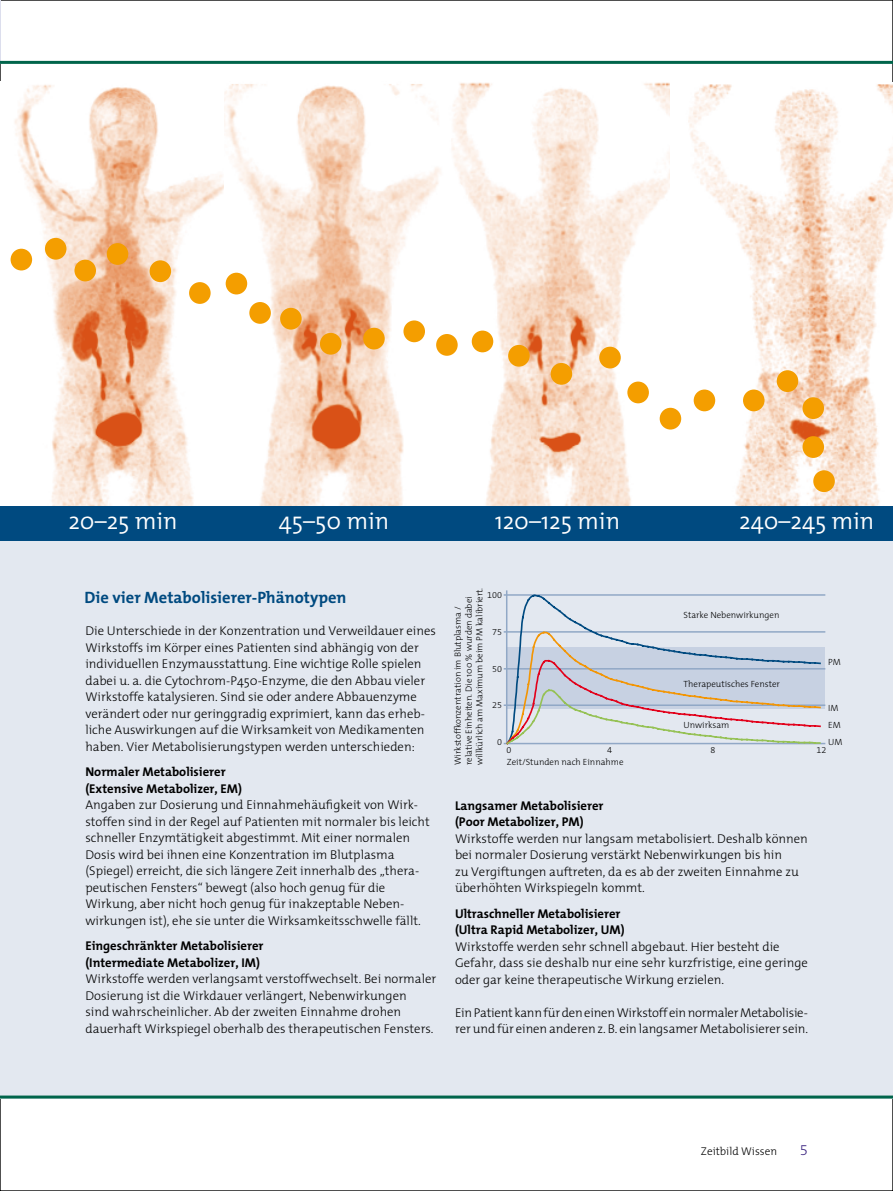
<style>
.page{position:relative;width:893px;height:1191px;background:#fff}
.page>*{position:absolute;margin:0;border:0;box-sizing:border-box;transform-origin:0 0}
.t1{font:300 24px "The Mix";color:#fff}
.t2{font:700 16.5px "The Mix";color:#004a80}
.t3{font:300 15px "The Mix B3";color:#3e2782}
.t4{font:300 12.75px/16.5px "The Mix";color:#000}
.t5{font:700 12.75px/16.5px "The Mix";color:#000}
.t6{font:300 11.25px "The Mix";color:#000}
.t7{font:300 9px/10.8px "The Mix";color:#000}
.t8{font:300 9px "The Mix B3";color:#000}
</style>
<div class="page">
<div style="left:0;top:539px;width:893px;height:559px;background:#e3e8f0"></div>
<img style="left:10px;top:81px;width:883px;height:425px">
<div style="left:0;top:506px;width:893px;height:34px;background:#004a80"></div>
<img style="left:0;top:0;width:1px;height:61px">
<hr style="left:0;top:61px;width:893px;height:3px;background:#00654b">
<hr style="left:0;top:1095px;width:893px;height:3px;background:#00654b">
<div style="left:627px;top:381px;width:22px;height:22px;background:#f49e00;border-radius:50%"></div>
<div style="left:694px;top:389px;width:21px;height:22px;background:#f49e00;border-radius:50%"></div>
<div style="left:660px;top:408px;width:21px;height:21px;background:#f49e00;border-radius:50%"></div>
<div style="left:743px;top:389px;width:22px;height:22px;background:#f49e00;border-radius:50%"></div>
<div style="left:599px;top:347px;width:22px;height:21px;background:#f49e00;border-radius:50%"></div>
<div style="left:508px;top:345px;width:22px;height:22px;background:#f49e00;border-radius:50%"></div>
<div style="left:813px;top:470px;width:22px;height:22px;background:#f49e00;border-radius:50%"></div>
<div style="left:802px;top:436px;width:22px;height:22px;background:#f49e00;border-radius:50%"></div>
<div style="left:777px;top:370px;width:21px;height:22px;background:#f49e00;border-radius:50%"></div>
<div style="left:802px;top:397px;width:22px;height:22px;background:#f49e00;border-radius:50%"></div>
<div style="left:472px;top:330px;width:21px;height:22px;background:#f49e00;border-radius:50%"></div>
<div style="left:403px;top:320px;width:22px;height:22px;background:#f49e00;border-radius:50%"></div>
<div style="left:45px;top:238px;width:21px;height:22px;background:#f49e00;border-radius:50%"></div>
<div style="left:11px;top:249px;width:21px;height:21px;background:#f49e00;border-radius:50%"></div>
<div style="left:74px;top:260px;width:22px;height:21px;background:#f49e00;border-radius:50%"></div>
<div style="left:150px;top:260px;width:21px;height:22px;background:#f49e00;border-radius:50%"></div>
<div style="left:107px;top:243px;width:21px;height:22px;background:#f49e00;border-radius:50%"></div>
<div style="left:189px;top:282px;width:22px;height:22px;background:#f49e00;border-radius:50%"></div>
<div style="left:226px;top:273px;width:21px;height:21px;background:#f49e00;border-radius:50%"></div>
<div style="left:280px;top:308px;width:22px;height:21px;background:#f49e00;border-radius:50%"></div>
<div style="left:320px;top:333px;width:21px;height:22px;background:#f49e00;border-radius:50%"></div>
<div style="left:249px;top:302px;width:22px;height:22px;background:#f49e00;border-radius:50%"></div>
<div style="left:436px;top:334px;width:22px;height:22px;background:#f49e00;border-radius:50%"></div>
<div style="left:363px;top:328px;width:22px;height:21px;background:#f49e00;border-radius:50%"></div>
<div style="left:551px;top:363px;width:21px;height:22px;background:#f49e00;border-radius:50%"></div>
<hr style="left:504px;top:743px;width:321px;height:1px;background:#91a8c6">
<hr style="left:504px;top:704px;width:321px;height:2px;background:#91a8c6">
<hr style="left:504px;top:668px;width:321px;height:1px;background:#91a8c6">
<hr style="left:504px;top:631px;width:321px;height:1px;background:#91a8c6">
<hr style="left:504px;top:594px;width:321px;height:2px;background:#91a8c6">
<hr style="left:506px;top:590px;width:1px;height:153px;background:#91a8c6">
<svg style="left:507px;top:594px;width:314px;height:36px"></svg>
<svg style="left:506px;top:630px;width:315px;height:114px"></svg>
<h1 class="t1" style="left:68px;top:501px;width:111px">20–25 min</h1>
<h1 class="t1" style="left:279px;top:501px;width:112px">45–50 min</h1>
<h1 class="t1" style="left:495px;top:501px;width:127px">120–125 min</h1>
<h1 class="t1" style="left:739px;top:501px;width:137px">240–245 min</h1>
<p class="t2" style="left:85px;top:583px;width:263px">Die vier Metabolisierer-Phänotypen</p>
<p class="t4" style="left:85px;top:622px;width:352px">Die Unterschiede in der Konzentration und Verweildauer eines Wirkstoffs im Körper eines Patienten sind abhängig von der individuellen Enzymausstattung. Eine wichtige Rolle spielen dabei u. a. die Cytochrom-P450-Enzyme, die den Abbau vieler Wirkstoffe katalysieren. Sind sie oder andere Abbauenzyme verändert oder nur geringgradig exprimiert, kann das erheb&shy;liche Auswirkungen auf die Wirksamkeit von Medikamenten haben. Vier Metabolisierungstypen werden unterschieden:</p>
<p class="t5" style="left:85px;top:763px;width:158px">Normaler Metabolisierer (Extensive Metabolizer, EM)</p>
<p class="t4" style="left:85px;top:796px;width:346px">Angaben zur Dosierung und Einnahmehäufigkeit von Wirk&shy;stoffen sind in der Regel auf Patienten mit normaler bis leicht schneller Enzymtätigkeit abgestimmt. Mit einer normalen Dosis wird bei ihnen eine Konzentration im Blutplasma (Spiegel) erreicht, die sich längere Zeit innerhalb des „thera&shy;peutischen Fensters“ bewegt (also hoch genug für die Wirkung, aber nicht hoch genug für inakzeptable Neben&shy;wirkungen ist), ehe sie unter die Wirksamkeitsschwelle fällt.</p>
<p class="t5" style="left:85px;top:937px;width:180px">Eingeschränkter Metabolisierer (Intermediate Metabolizer, IM)</p>
<p class="t4" style="left:85px;top:970px;width:352px">Wirkstoffe werden verlangsamt verstoffwechselt. Bei normaler Dosierung ist die Wirkdauer verlängert, Nebenwirkungen<br>sind wahrscheinlicher. Ab der zweiten Einnahme drohen dauerhaft Wirkspiegel oberhalb des therapeutischen Fensters.</p>
<p class="t7" style="left:452px;top:765px;width:179px;rotate:-90deg">Wirkstoffkonzentration im Blutplasma / relative Einheiten. Die 100 % wurden dabei willkürlich am Maximum beim PM kalibriert.</p>
<p class="t8" style="left:487px;top:590px;width:16px">100</p>
<p class="t8" style="left:492px;top:627px;width:11px">75</p>
<p class="t8" style="left:492px;top:663px;width:11px">50</p>
<p class="t8" style="left:492px;top:700px;width:11px">25</p>
<p class="t8" style="left:497px;top:737px;width:6px">0</p>
<p class="t7" style="left:683px;top:609px;width:97px">Starke Nebenwirkungen</p>
<p class="t7" style="left:828px;top:656px;width:14px">PM</p>
<p class="t7" style="left:828px;top:698px;width:16px;line-height:17px">IM<br>EM<br>UM</p>
<p class="t7" style="left:683px;top:678px;width:98px">Therapeutisches Fenster</p>
<p class="t7" style="left:683px;top:719px;width:47px">Unwirksam</p>
<p class="t8" style="left:506px;top:745px;width:6px">0</p>
<p class="t8" style="left:607px;top:745px;width:6px">4</p>
<p class="t8" style="left:710px;top:745px;width:6px">8</p>
<p class="t8" style="left:816px;top:745px;width:11px">12</p>
<p class="t7" style="left:507px;top:756px;width:118px">Zeit/Stunden nach Einnahme</p>
<p class="t5" style="left:455px;top:797px;width:150px">Langsamer Metabolisierer (Poor Metabolizer, PM)</p>
<p class="t4" style="left:455px;top:830px;width:354px">Wirkstoffe werden nur langsam metabolisiert. Deshalb können bei normaler Dosierung verstärkt Nebenwirkungen bis hin<br>zu Vergiftungen auftreten, da es ab der zweiten Einnahme zu überhöhten Wirkspiegeln kommt.</p>
<p class="t5" style="left:455px;top:905px;width:171px">Ultraschneller Metabolisierer (Ultra Rapid Metabolizer, UM)</p>
<p class="t4" style="left:455px;top:938px;width:354px">Wirkstoffe werden sehr schnell abgebaut. Hier besteht die<br>Gefahr, dass sie deshalb nur eine sehr kurzfristige, eine geringe oder gar keine therapeutische Wirkung erzielen.</p>
<p class="t4" style="left:455px;top:1004px;width:355px">Ein Patient kann für den einen Wirkstoff ein normaler Metabolisie&shy;rer und für einen anderen z. B. ein langsamer Metabolisierer sein.</p>
<p class="t6" style="left:701px;top:1142px;width:78px">Zeitbild Wissen</p>
<p class="t3" style="left:800px;top:1142px;width:10px">5</p>
</div>
